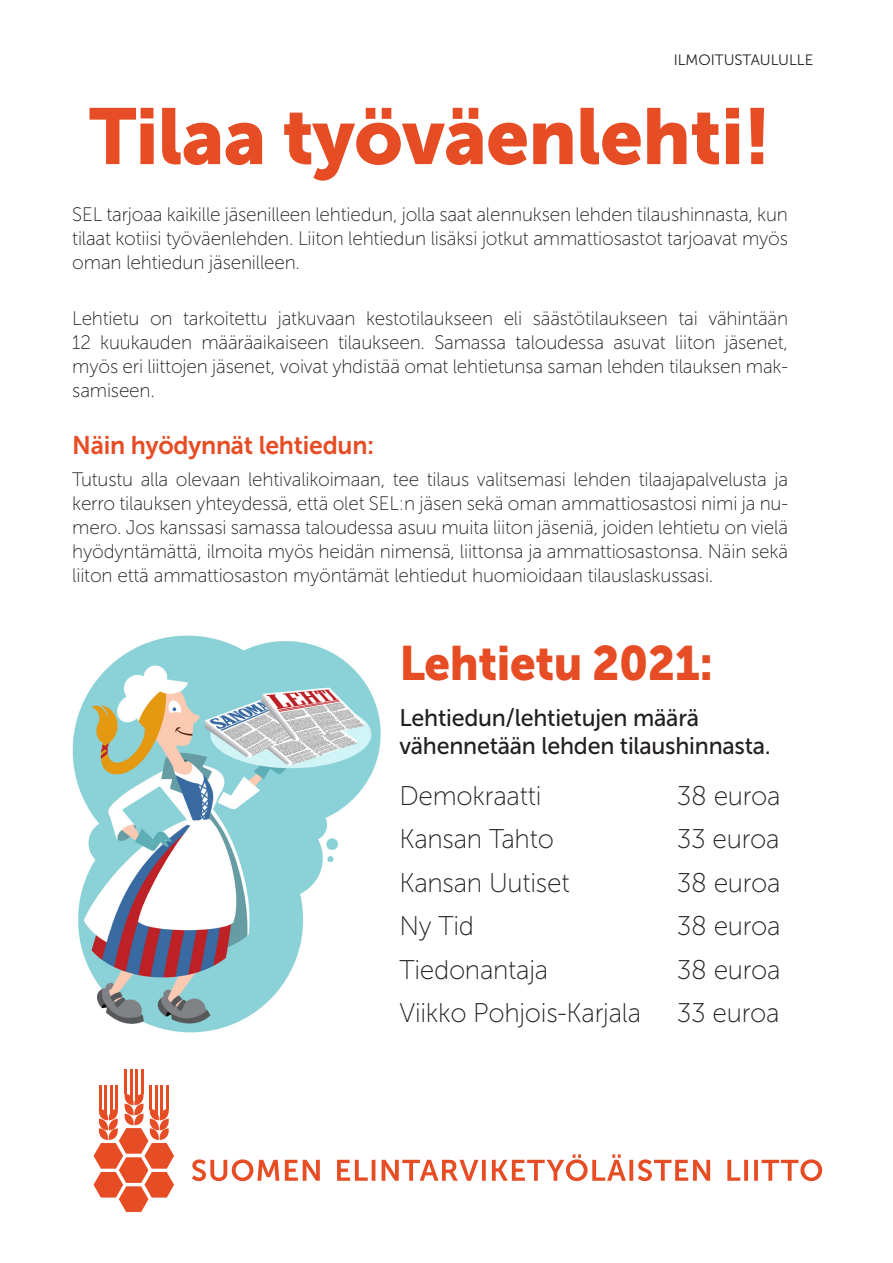
<style>
.page{position:relative;width:893px;height:1263px;background:#fff}
.page>*{position:absolute;margin:0;border:0;box-sizing:border-box;transform-origin:0 0}
.leipis{font:78.75px "Museo Sans 900";letter-spacing:-.01em;color:#e64d25}
.leipis-2{font:48px "Museo Sans 900";letter-spacing:-.01em;color:#e64d25;scale:.95 1}
.leipis-3{font:27px "Museo Sans 100";letter-spacing:-.01em;color:#231f20}
.leipis-4{font:25.5px "Museo Sans 700";letter-spacing:-.01em;color:#e64d25}
.leipis-5{font:24px/28.5px "Museo Sans 500";letter-spacing:-.01em;color:#231f20}
.leipis-6{font:19.5px/24px "Museo Sans 100";letter-spacing:-.01em;color:#231f20;text-align:justify}
.t1{font:15px "Museo Sans 300";color:#231f20}
</style>
<div class="page">
<img style="left:72px;top:635px;width:309px;height:398px">
<hr style="left:125px;top:1069px;width:2px;height:25px;background:#e64d25">
<hr style="left:141px;top:1069px;width:2px;height:25px;background:#e64d25">
<hr style="left:136px;top:1069px;width:2px;height:30px;background:#e64d25">
<hr style="left:130px;top:1069px;width:2px;height:30px;background:#e64d25">
<hr style="left:150px;top:1084px;width:2px;height:25px;background:#e64d25">
<hr style="left:166px;top:1084px;width:3px;height:25px;background:#e64d25">
<hr style="left:161px;top:1084px;width:2px;height:30px;background:#e64d25">
<hr style="left:155px;top:1084px;width:3px;height:30px;background:#e64d25">
<svg style="left:94px;top:1094px;width:80px;height:118px"></svg>
<hr style="left:99px;top:1084px;width:2px;height:25px;background:#e64d25">
<hr style="left:116px;top:1084px;width:2px;height:25px;background:#e64d25">
<hr style="left:110px;top:1084px;width:2px;height:30px;background:#e64d25">
<hr style="left:104px;top:1084px;width:3px;height:30px;background:#e64d25">
<svg style="left:192px;top:1154px;width:630px;height:27px"></svg>
<p class="t1" style="left:674px;top:52px;width:141px">ILMOITUSTAULULLE</p>
<p class="leipis" style="left:89px;top:92px;width:683px">Tilaa työväenlehti!</p>
<p class="leipis-6" style="left:72px;top:202px;width:717px">SEL tarjoaa kaikille jäsenilleen lehtiedun, jolla saat alennuksen lehden tilaushinnasta, kun tilaat kotiisi työväenlehden. Liiton lehtiedun lisäksi jotkut ammattiosastot tarjoavat myös oman lehtiedun jäsenilleen.</p>
<p class="leipis-6" style="left:72px;top:307px;width:717px">Lehtietu on tarkoitettu jatkuvaan kestotilaukseen eli säästötilaukseen tai vähintään 12 kuukauden määräaikaiseen tilaukseen. Samassa taloudessa asuvat liiton jäsenet, myös eri liittojen jäsenet, voivat yhdistää omat lehtietunsa saman lehden tilauksen mak&shy;samiseen.</p>
<p class="leipis-4" style="left:72px;top:431px;width:304px">Näin hyödynnät lehtiedun:</p>
<p class="leipis-6" style="left:72px;top:468px;width:717px">Tutustu alla olevaan lehtivalikoimaan, tee tilaus valitsemasi lehden tilaajapalvelusta ja kerro tilauksen yhteydessä, että olet SEL:n jäsen sekä oman ammattiosastosi nimi ja nu&shy;mero. Jos kanssasi samassa taloudessa asuu muita liiton jäseniä, joiden lehtietu on vielä hyödyntämättä, ilmoita myös heidän nimensä, liittonsa ja ammattiosastonsa. Näin sekä liiton että ammattiosaston myöntämät lehtiedut huomioidaan tilauslaskussasi.</p>
<p class="leipis-2" style="left:399px;top:636px;width:332px">Lehtietu 2021:</p>
<p class="leipis-5" style="left:399px;top:703px;width:373px">Lehtiedun/lehtietujen määrä vähennetään lehden tilaushinnasta.</p>
<p class="leipis-3" style="left:399px;top:781px;width:143px">Demokraatti</p>
<p class="leipis-3" style="left:677px;top:781px;width:105px">38 euroa</p>
<p class="leipis-3" style="left:399px;top:824px;width:156px">Kansan Tahto</p>
<p class="leipis-3" style="left:677px;top:824px;width:104px">33 euroa</p>
<p class="leipis-3" style="left:399px;top:868px;width:172px">Kansan Uutiset</p>
<p class="leipis-3" style="left:677px;top:868px;width:105px">38 euroa</p>
<p class="leipis-3" style="left:399px;top:911px;width:76px">Ny Tid</p>
<p class="leipis-3" style="left:677px;top:911px;width:105px">38 euroa</p>
<p class="leipis-3" style="left:399px;top:955px;width:150px">Tiedonantaja</p>
<p class="leipis-3" style="left:677px;top:955px;width:105px">38 euroa</p>
<p class="leipis-3" style="left:399px;top:998px;width:243px">Viikko Pohjois-Karjala</p>
<p class="leipis-3" style="left:677px;top:998px;width:104px">33 euroa</p>
</div>
